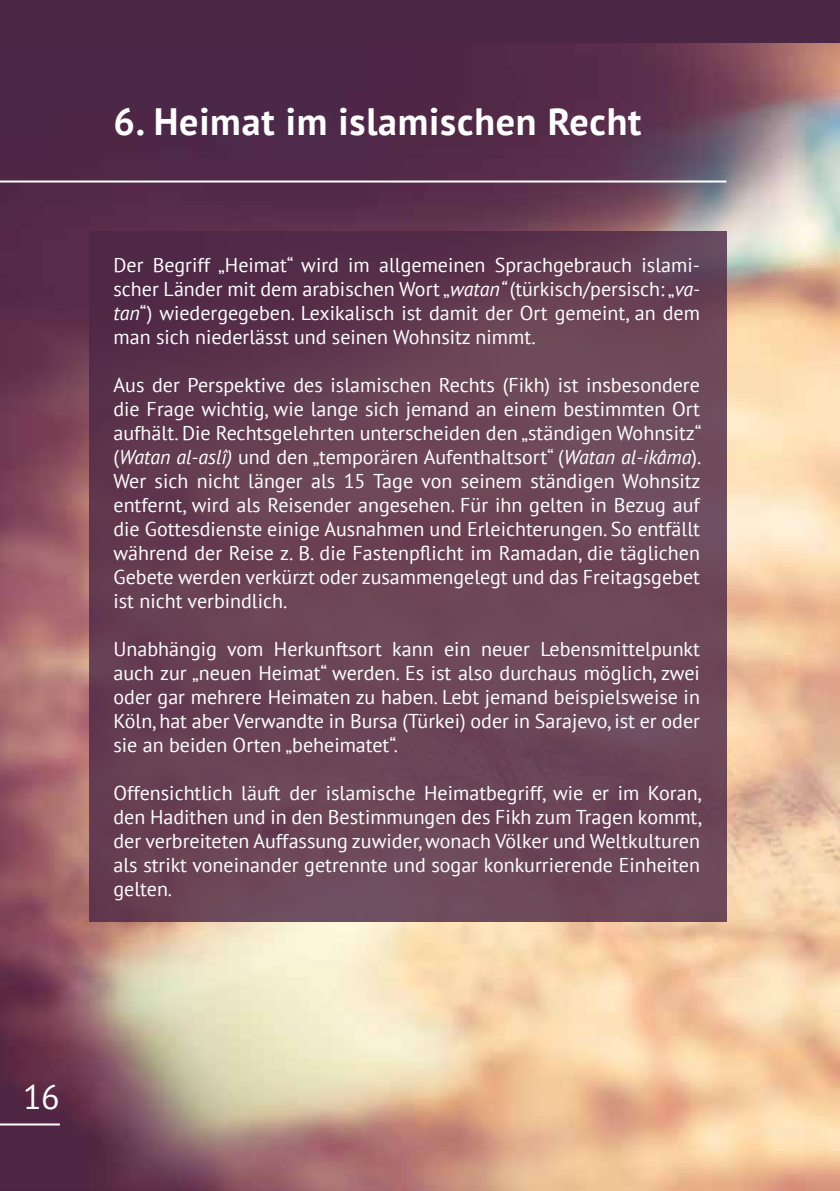
<style>
.page{position:relative;width:840px;height:1191px;background:#fff}
.page>*{position:absolute;margin:0;border:0;box-sizing:border-box;transform-origin:0 0}
.t1{font:700 38px "PT Sans";letter-spacing:.02em;color:#fff}
.t2{font:34px "PT Sans";color:#fff}
.t3{font:20px/24px "PT Sans";color:#fff;text-align:justify}
.s1{font-style:italic}
</style>
<div class="page">
<img style="left:0;top:43px;width:839px;height:1148px">
<svg style="left:89px;top:231px;width:637px;height:691px;background:#674154"></svg>
<hr style="left:0;top:180px;width:726px;height:2px;background:#fff">
<div style="left:0;top:0;width:839px;height:43px;background:#4c2745"></div>
<hr style="left:0;top:1123px;width:60px;height:2px;background:#fff">
<h1 class="t1" style="left:113px;top:96px;width:529px">6. Heimat im islamischen Recht</h1>
<p class="t3" style="left:113px;top:252px;width:587px">Der Begriff „Heimat“ wird im allgemeinen Sprachgebrauch islami&shy;scher Länder mit dem arabischen Wort „<span class="s1">watan“</span> (türkisch/persisch: „<span class="s1">va&shy;tan</span>“) wiedergegeben. Lexikalisch ist damit der Ort gemeint, an dem man sich niederlässt und seinen Wohnsitz nimmt.</p>
<p class="t3" style="left:113px;top:372px;width:589px">Aus der Perspektive des islamischen Rechts (Fikh) ist insbesondere die Frage wichtig, wie lange sich jemand an einem bestimmten Ort aufhält. Die Rechtsgelehrten unterscheiden den „ständigen Wohnsitz“ (<span class="s1">Watan al-aslî)</span> und den „temporären Aufenthaltsort“ (<span class="s1">Watan al-ikâma</span>).<br>Wer sich nicht länger als 15 Tage von seinem ständigen Wohnsitz entfernt, wird als Reisender angesehen. Für ihn gelten in Bezug auf die Gottesdienste einige Ausnahmen und Erleichterungen. So entfällt während der Reise z. B. die Fastenpflicht im Ramadan, die täglichen Gebete werden verkürzt oder zusammengelegt und das Freitagsgebet ist nicht verbindlich.</p>
<p class="t3" style="left:113px;top:636px;width:587px">Unabhängig vom Herkunftsort kann ein neuer Lebensmittelpunkt auch zur „neuen Heimat“ werden. Es ist also durchaus möglich, zwei oder gar mehrere Heimaten zu haben. Lebt jemand beispielsweise in Köln, hat aber Verwandte in Bursa (Türkei) oder in Sarajevo, ist er oder sie an beiden Orten „beheimatet“.</p>
<p class="t3" style="left:113px;top:780px;width:589px">Offensichtlich läuft der islamische Heimatbegriff, wie er im Koran, den Hadithen und in den Bestimmungen des Fikh zum Tragen kommt, der verbreiteten Auffassung zuwider, wonach Völker und Weltkulturen als strikt voneinander getrennte und sogar konkurrierende Einheiten gelten.</p>
<h2 class="t2" style="left:23px;top:1075px;width:38px">16</h2>
</div>
